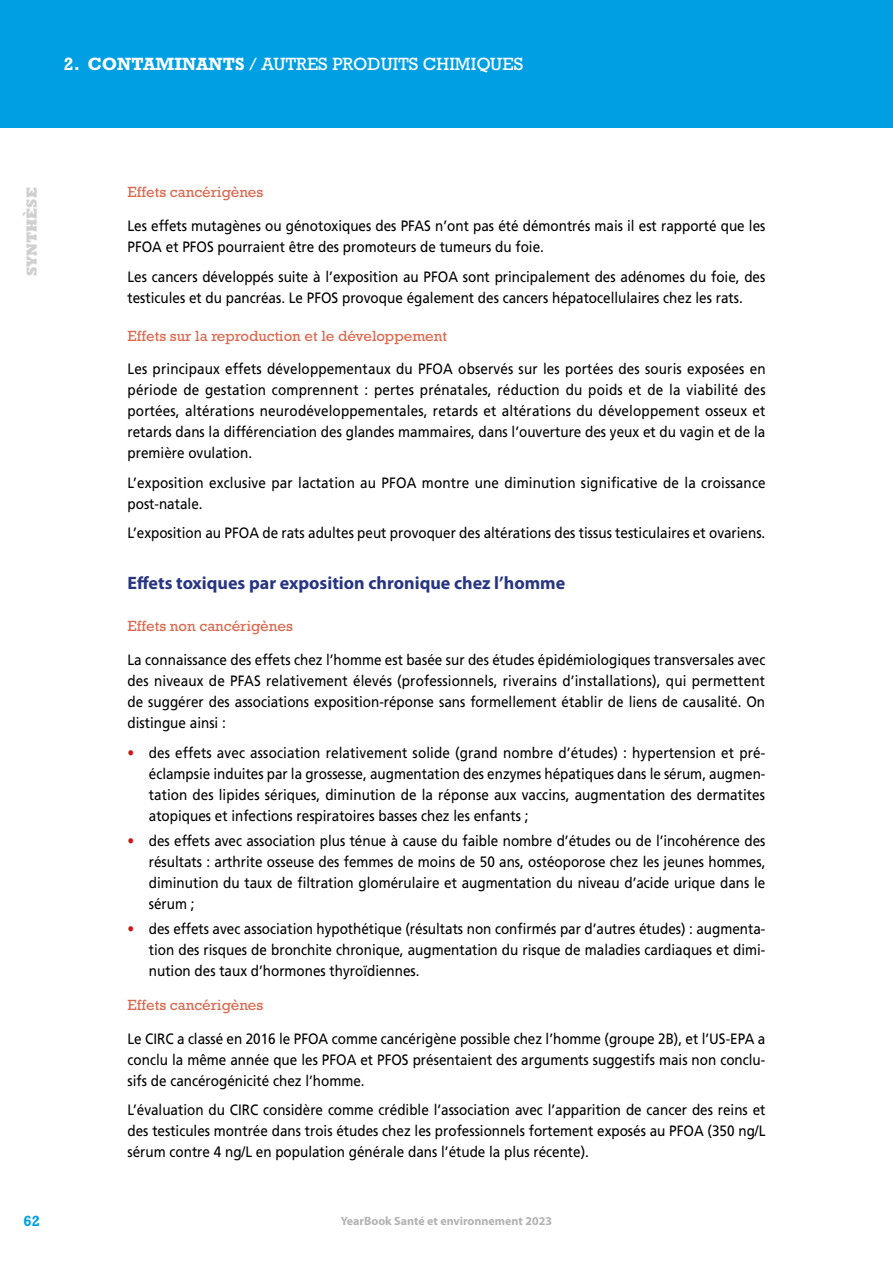
<style>
.page{position:relative;width:893px;height:1263px;background:#fff}
.page>*{position:absolute;margin:0;border:0;box-sizing:border-box;transform-origin:0 0}
.t1{font:700 18px "Myriad Pro";color:#283583}
.t2{font:18px "Rockwell Std";color:#fff}
.t3{font:15px/21px "Frutiger LT Std";color:#000;text-align:justify;scale:.9 1}
.t4{font:15px "Rockwell Std";color:#dc674c}
.t5{font:800 15px "Rockwell Std";color:#d0d0d0}
.t6{font:700 15px "Rockwell Std";color:#009fe3}
.t7{font:700 12px "Myriad Pro";color:#b3b2b2}
.s1{font-weight:700}
.s2{color:#cd1719}
</style>
<div class="page">
<div style="left:0;top:0;width:893px;height:128px;background:#009fe3"></div>
<p class="t2" style="left:64px;top:53px;width:461px"><span class="s1">2. CONTAMINANTS</span> / AUTRES PRODUITS CHIMIQUES</p>
<p class="t5" style="left:23px;top:276px;width:91px;rotate:-90deg">SYNTHÈSE</p>
<p class="t6" style="left:24px;top:1211px;width:18px">62</p>
<p class="t4" style="left:128px;top:184px;width:137px">Effets cancérigènes</p>
<p class="t3" style="left:128px;top:215px;width:710px">Les effets mutagènes ou génotoxiques des PFAS n’ont pas été démontrés mais il est rapporté que les<br>PFOA et PFOS pourraient être des promoteurs de tumeurs du foie.</p>
<p class="t3" style="left:128px;top:266px;width:710px">Les cancers développés suite à l’exposition au PFOA sont principalement des adénomes du foie, des testicules et du pancréas. Le PFOS provoque également des cancers hépatocellulaires chez les rats.</p>
<p class="t4" style="left:128px;top:327px;width:321px">Effets sur la reproduction et le développement</p>
<p class="t3" style="left:128px;top:359px;width:710px">Les principaux effets développementaux du PFOA observés sur les portées des souris exposées en période de gestation comprennent : pertes prénatales, réduction du poids et de la viabilité des portées, altérations neurodéveloppementales, retards et altérations du développement osseux et retards dans la différenciation des glandes mammaires, dans l’ouverture des yeux et du vagin et de la première ovulation.</p>
<p class="t3" style="left:128px;top:472px;width:710px">L’exposition exclusive par lactation au PFOA montre une diminution significative de la croissance post-natale.</p>
<p class="t3" style="left:128px;top:523px;width:710px">L’exposition au PFOA de rats adultes peut provoquer des altérations des tissus testiculaires et ovariens.</p>
<p class="t1" style="left:128px;top:573px;width:439px">Effets toxiques par exposition chronique chez l’homme</p>
<p class="t4" style="left:128px;top:618px;width:167px">Effets non cancérigènes</p>
<p class="t3" style="left:128px;top:649px;width:710px">La connaissance des effets chez l’homme est basée sur des études épidémiologiques transversales avec des niveaux de PFAS relativement élevés (professionnels, riverains d’installations), qui permettent de suggérer des associations exposition-réponse sans formellement établir de liens de causalité. On distingue ainsi :</p>
<p class="t3" style="left:149px;top:742px;width:687px;text-indent:-21px"><span class="s2">•</span> des effets avec association relativement solide (grand nombre d’études) : hypertension et pré&shy;éclampsie induites par la grossesse, augmentation des enzymes hépatiques dans le sérum, augmen&shy;tation des lipides sériques, diminution de la réponse aux vaccins, augmentation des dermatites atopiques et infections respiratoires basses chez les enfants ;</p>
<p class="t3" style="left:149px;top:830px;width:687px;text-indent:-21px"><span class="s2">•</span> des effets avec association plus ténue à cause du faible nombre d’études ou de l’incohérence des résultats : arthrite osseuse des femmes de moins de 50 ans, ostéoporose chez les jeunes hommes, diminution du taux de filtration glomérulaire et augmentation du niveau d’acide urique dans le sérum ;</p>
<p class="t3" style="left:149px;top:918px;width:686px;text-indent:-21px"><span class="s2">•</span> des effets avec association hypothétique (résultats non confirmés par d’autres études) : augmenta&shy;tion des risques de bronchite chronique, augmentation du risque de maladies cardiaques et dimi&shy;nution des taux d’hormones thyroïdiennes.</p>
<p class="t4" style="left:128px;top:996px;width:137px">Effets cancérigènes</p>
<p class="t3" style="left:128px;top:1028px;width:710px">Le CIRC a classé en 2016 le PFOA comme cancérigène possible chez l’homme (groupe 2B), et l’US-EPA a conclu la même année que les PFOA et PFOS présentaient des arguments suggestifs mais non conclu&shy;sifs de cancérogénicité chez l’homme.</p>
<p class="t3" style="left:128px;top:1099px;width:710px">L’évaluation du CIRC considère comme crédible l’association avec l’apparition de cancer des reins et des testicules montrée dans trois études chez les professionnels fortement exposés au PFOA (350 ng/L sérum contre 4 ng/L en population générale dans l’étude la plus récente).</p>
<p class="t7" style="left:341px;top:1214px;width:213px">YearBook Santé et environnement 2023</p>
</div>
